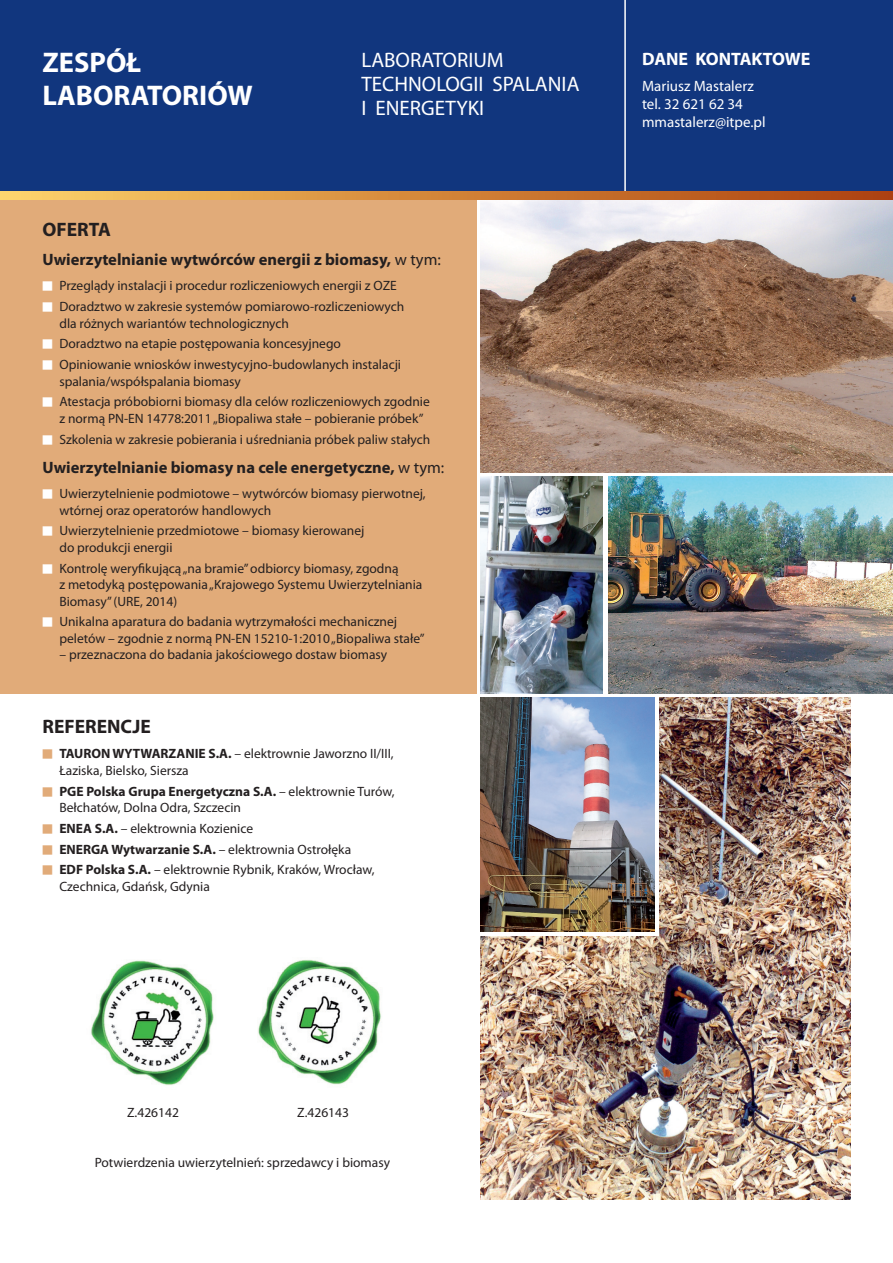
<style>
.page{position:relative;width:893px;height:1263px;background:#fff}
.page>*{position:absolute;margin:0;border:0;box-sizing:border-box;transform-origin:0 0}
.t1{font:700 28.5px/33px "Myriad Pro";color:#fff}
.t2{font:21px/24px "Myriad Pro";color:#fff}
.t3{font:700 19.5px "Myriad Pro";color:#231f20}
.t4{font:700 18px "Myriad Pro";color:#fff}
.t5{font:700 16.5px "Myriad Pro";color:#231f20}
.t6{font:15px/18px "Myriad Pro";color:#fff}
.t7{font:13.5px/20.7px "Myriad Pro";color:#231f20}
.s1{font-weight:400}
.s2{font-family:"Newspaper Pi";color:#fff}
.s3{font-family:"Newspaper Pi";color:#e1ab79}
.s4{font-weight:700}
</style>
<div class="page">
<div style="left:0;top:200px;width:476px;height:493px;background:#e1ab79"></div>
<div style="left:0;top:0;width:893px;height:191px;background:#11367e"></div>
<hr style="left:624px;top:0;width:2px;height:191px;background:#fff">
<img style="left:480px;top:200px;width:413px;height:272px">
<svg style="left:0;top:191px;width:893px;height:9px;background:#d3863a"></svg>
<img style="left:608px;top:476px;width:285px;height:217px">
<img style="left:480px;top:476px;width:123px;height:217px">
<img style="left:480px;top:697px;width:370px;height:502px">
<div style="left:480px;top:697px;width:179px;height:238px;background:#fff"></div>
<img style="left:480px;top:697px;width:175px;height:234px">
<img style="left:91px;top:960px;width:123px;height:125px">
<img style="left:258px;top:959px;width:123px;height:126px">
<h1 class="t1" style="left:43px;top:45px;width:212px">ZESPÓŁ<br>LABORATORIÓW</h1>
<h2 class="t2" style="left:361px;top:47px;width:220px">LABORATORIUM<br>TECHNOLOGII SPALANIA<br>I ENERGETYKI</h2>
<h3 class="t3" style="left:43px;top:216px;width:70px">OFERTA</h3>
<p class="t5" style="left:43px;top:249px;width:400px">Uwierzytelnianie wytwórców energii z biomasy, <span class="s1">w tym:</span></p>
<p class="t7" style="left:43px;top:275px;width:363px"><span class="s2">t</span> Przeglądy instalacji i procedur rozliczeniowych energii z OZE <span class="s2">t</span> Doradztwo w zakresie systemów pomiarowo-rozliczeniowych</p>
<p class="t7" style="left:43px;top:312px;width:360px;text-indent:17px">dla różnych wariantów technologicznych<br><span class="s2">t</span> Doradztwo na etapie postępowania koncesyjnego<br><span class="s2">t</span> Opiniowanie wniosków inwestycyjno-budowlanych instalacji</p>
<p class="t7" style="left:43px;top:370px;width:389px;text-indent:17px">spalania/współspalania biomasy<br><span class="s2">t</span> Atestacja próbobiorni biomasy dla celów rozliczeniowych zgodnie</p>
<p class="t7" style="left:43px;top:408px;width:389px;text-indent:17px">z normą PN-EN 14778:2011 „Biopaliwa stałe – pobieranie próbek” <span class="s2">t</span> Szkolenia w zakresie pobierania i uśredniania próbek paliw stałych</p>
<p class="t5" style="left:43px;top:457px;width:403px">Uwierzytelnianie biomasy na cele energetyczne, <span class="s1">w tym:</span></p>
<p class="t7" style="left:59px;top:485px;width:368px;line-height:16.5px;text-indent:-17px"><span class="s2">t</span> Uwierzytelnienie podmiotowe – wytwórców biomasy pierwotnej, wtórnej oraz operatorów handlowych</p>
<p class="t7" style="left:59px;top:522px;width:307px;line-height:16.5px;text-indent:-17px"><span class="s2">t</span> Uwierzytelnienie przedmiotowe – biomasy kierowanej do produkcji energii</p>
<p class="t7" style="left:59px;top:560px;width:365px;line-height:16.5px;text-indent:-17px"><span class="s2">t</span> Kontrolę weryfikującą „na bramie” odbiorcy biomasy, zgodną<br>z metodyką postępowania „Krajowego Systemu Uwierzytelniania<br>Biomasy” (URE, 2014)</p>
<p class="t7" style="left:59px;top:613px;width:367px;line-height:16.5px;text-indent:-17px"><span class="s2">t</span> Unikalna aparatura do badania wytrzymałości mechanicznej peletów – zgodnie z normą PN-EN 15210-1:2010 „Biopaliwa stałe”</p>
<p class="t7" style="left:59px;top:644px;width:329px">– przeznaczona do badania jakościowego dostaw biomasy</p>
<h3 class="t3" style="left:43px;top:714px;width:110px">REFERENCJE</h3>
<p class="t7" style="left:59px;top:745px;width:336px;line-height:16.5px;text-indent:-17px"><span class="s3">t</span> <span class="s4">TAURON WYTWARZANIE S.A.</span> – elektrownie Jaworzno II/III,<br>Łaziska, Bielsko, Siersza</p>
<p class="t7" style="left:59px;top:782px;width:337px;line-height:16.5px;text-indent:-17px"><span class="s3">t</span> <span class="s4">PGE Polska Grupa Energetyczna S.A.</span> – elektrownie Turów,<br>Bełchatów, Dolna Odra, Szczecin</p>
<p class="t7" style="left:43px;top:818px;width:334px"><span class="s3">t</span> <span class="s4">ENEA S.A.</span> – elektrownia Kozienice<br><span class="s3">t</span> <span class="s4">ENERGA Wytwarzanie S.A.</span> – elektrownia Ostrołęka<br><span class="s3">t</span> <span class="s4">EDF Polska S.A.</span> – elektrownie Rybnik, Kraków, Wrocław,</p>
<p class="t7" style="left:59px;top:876px;width:152px">Czechnica, Gdańsk, Gdynia</p>
<h3 class="t4" style="left:642px;top:47px;width:170px">DANE KONTAKTOWE</h3>
<p class="t6" style="left:642px;top:77px;width:125px">Mariusz Mastalerz tel. 32 621 62 34 mmastalerz@itpe.pl</p>
<p class="t7" style="left:127px;top:1102px;width:53px">Z.426142</p>
<p class="t7" style="left:95px;top:1152px;width:297px">Potwierdzenia uwierzytelnień: sprzedawcy i biomasy</p>
<p class="t7" style="left:297px;top:1102px;width:53px">Z.426143</p>
</div>
